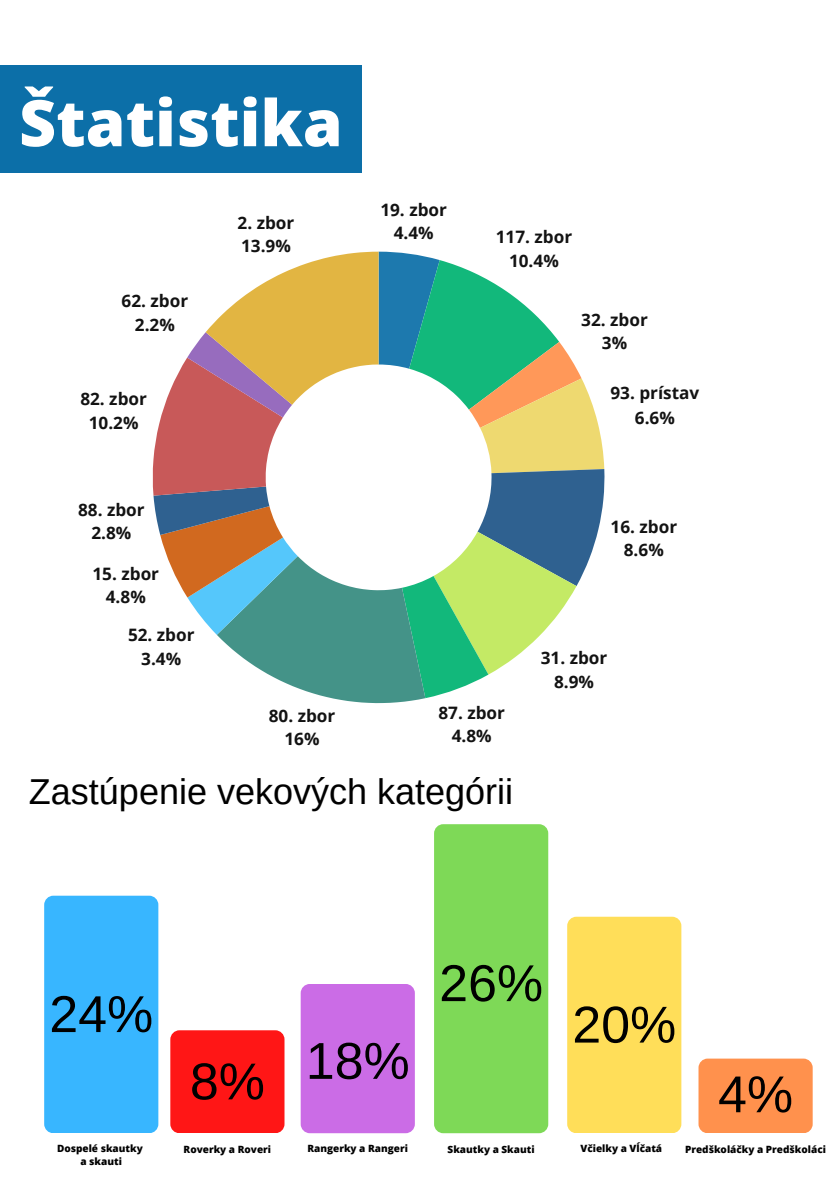
<style>
.page{position:relative;width:839px;height:1191px;background:#fff}
.page>*{position:absolute;margin:0;border:0;box-sizing:border-box;transform-origin:0 0}
.t1{font:800 64.2px "Open Sans";color:#fff}
.t2{font:51.8px "Arimo";color:#000}
.t3{font:36px "Arimo";color:#000}
.t4{font:700 17.2px/23.6px "Open Sans";color:#000;text-align:center}
.t5{font:800 10px "Open Sans";color:#000}
</style>
<div class="page">
<div style="left:0;top:66px;width:362px;height:107px;background:#0c6fa8"></div>
<div style="left:44px;top:896px;width:114px;height:237px;background:#38b6ff;border-radius:9px"></div>
<div style="left:170px;top:1030px;width:114px;height:103px;background:#ff1616;border-radius:9px"></div>
<div style="left:301px;top:984px;width:114px;height:149px;background:#cb6ce6;border-radius:9px"></div>
<div style="left:434px;top:824px;width:114px;height:309px;background:#7ed957;border-radius:9px"></div>
<div style="left:567px;top:917px;width:114px;height:216px;background:#ffde59;border-radius:9px"></div>
<div style="left:698px;top:1059px;width:114px;height:74px;background:#ff914d;border-radius:9px"></div>
<svg style="left:152px;top:252px;width:452px;height:451px"></svg>
<p class="t1" style="left:19px;top:78px;width:325px">Štatistika</p>
<p class="t4" style="left:122px;top:289px;width:68px">62. zbor<br>2.2%</p>
<p class="t4" style="left:80px;top:387px;width:68px">82. zbor<br>10.2%</p>
<p class="t4" style="left:78px;top:497px;width:68px">88. zbor<br>2.8%</p>
<p class="t4" style="left:92px;top:561px;width:68px">15. zbor<br>4.8%</p>
<p class="t4" style="left:128px;top:623px;width:68px">52. zbor<br>3.4%</p>
<p class="t4" style="left:237px;top:210px;width:58px;text-align:left">2. zbor<br>13.9%</p>
<p class="t4" style="left:269px;top:703px;width:68px">80. zbor<br>16%</p>
<p class="t4" style="left:380px;top:197px;width:68px">19. zbor<br>4.4%</p>
<p class="t4" style="left:495px;top:225px;width:78px">117. zbor<br>10.4%</p>
<p class="t4" style="left:581px;top:307px;width:68px">32. zbor<br>3%</p>
<p class="t4" style="left:610px;top:380px;width:90px;line-height:25.2px">93. prístav<br>6.6%</p>
<p class="t4" style="left:610px;top:514px;width:68px">16. zbor<br>8.6%</p>
<p class="t4" style="left:540px;top:646px;width:68px">31. zbor<br>8.9%</p>
<p class="t4" style="left:438px;top:700px;width:68px">87. zbor<br>4.8%</p>
<p class="t3" style="left:29px;top:771px;width:486px">Zastúpenie vekových kategórii</p>
<p class="t2" style="left:49px;top:985px;width:105px">24%</p>
<p class="t2" style="left:190px;top:1052px;width:76px">8%</p>
<p class="t2" style="left:306px;top:1032px;width:105px">18%</p>
<p class="t2" style="left:439px;top:954px;width:105px">26%</p>
<p class="t2" style="left:572px;top:996px;width:105px">20%</p>
<p class="t2" style="left:718px;top:1065px;width:76px">4%</p>
<p class="t5" style="left:57px;top:1141px;width:87px">Dospelé skautky</p>
<p class="t5" style="left:80px;top:1155px;width:43px">a skauti</p>
<p class="t5" style="left:183px;top:1142px;width:89px">Roverky a Roveri</p>
<p class="t5" style="left:307px;top:1141px;width:102px">Rangerky a Rangeri</p>
<p class="t5" style="left:447px;top:1142px;width:89px">Skautky a Skauti</p>
<p class="t5" style="left:580px;top:1141px;width:83px">Včielky a Vĺčatá</p>
<p class="t5" style="left:685px;top:1142px;width:142px">Predškoláčky a Predškoláci</p>
</div>
